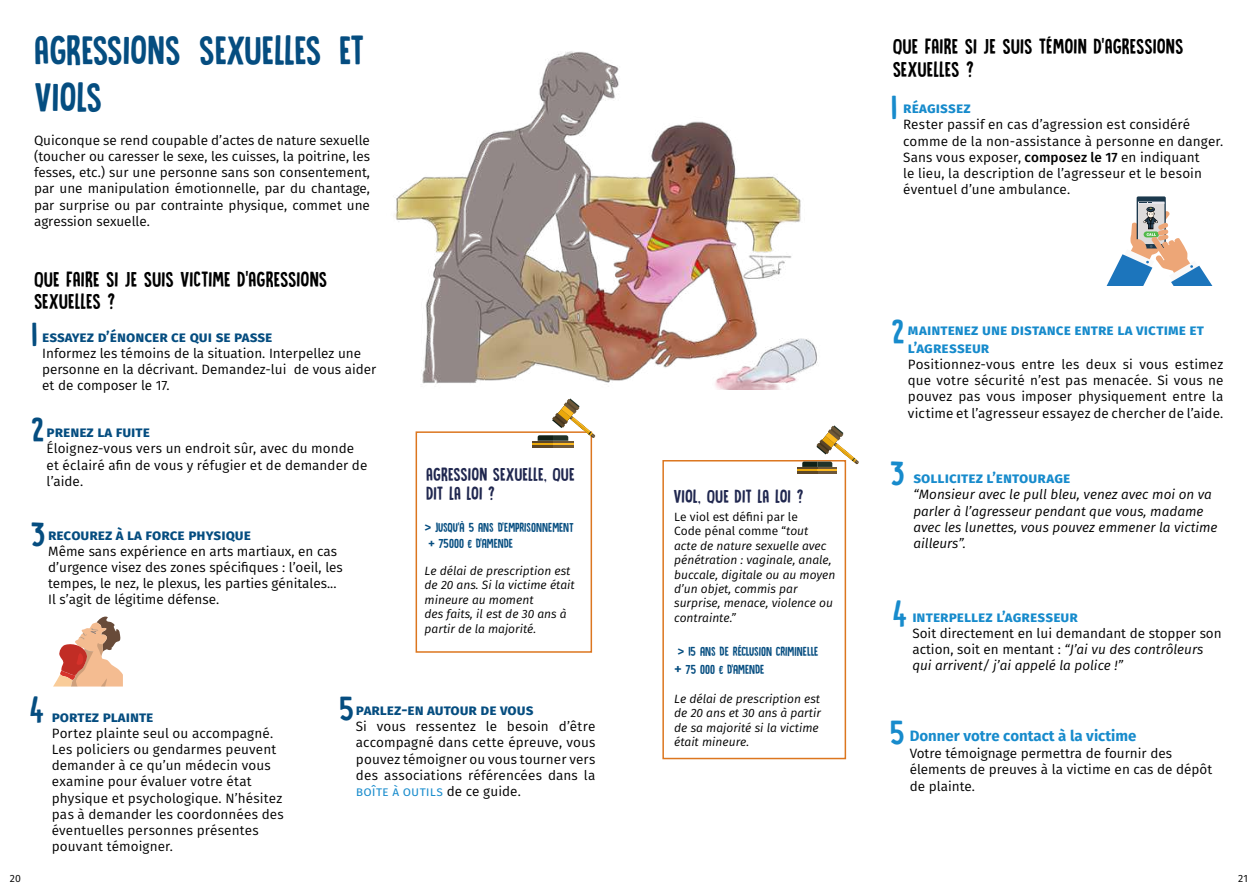
<style>
.page{position:relative;width:1259px;height:893px;background:#fff}
.page>*{position:absolute;margin:0;border:0;box-sizing:border-box;transform-origin:0 0}
.t1{font:43.05px/46.5px "DK Canoodle";color:#054d80}
.t2{font:36px "DK Canoodle";color:#054d80}
.t3{font:36px "DK Canoodle";color:#178bcc}
.t4{font:25.5px "Hogfish DEMO";color:#054d80}
.t5{font:25.5px "Hogfish DEMO";color:#178bcc}
.t6{font:22.5px/22.5px "DK Canoodle";color:#000}
.t7{font:19.5px/19.5px "DK Canoodle";color:#20274f}
.t8{font:700 15px/18px "Fira Sans";letter-spacing:.005em;color:#178bcc}
.t9{font:700 15px "Fira Sans";color:#054d80}
.t10{font:13.5px/16.2px "Fira Sans";color:#000}
.t11{font:italic 13.5px/16.2px "Fira Sans";color:#000}
.t12{font:13.5px/16.2px "DK Canoodle";color:#054d80}
.t13{font:italic 12px/14.4px "Fira Sans";color:#000}
.t14{font:10.5px "Fira Sans";color:#000}
.s1{font-family:"Fira Sans";font-weight:500}
.s2{font-size:12px}
.s3{color:#178bcc}
.s4{font-style:normal}
.s5{font-family:"Fira Sans";font-weight:500;font-size:15px}
.s6{font-weight:500}
.s7{font-style:italic}
</style>
<div class="page">
<div style="left:415px;top:431px;width:177px;height:222px;border:2px solid #dc761f"></div>
<div style="left:553px;top:441px;width:20px;height:6px;background:#6e5839"></div>
<div style="left:532px;top:441px;width:21px;height:6px;background:#5c4627"></div>
<hr style="left:532px;top:443px;width:21px;height:2px;background:#eaa80a">
<hr style="left:553px;top:443px;width:20px;height:2px;background:#fbb920">
<svg style="left:537px;top:398px;width:58px;height:43px"></svg>
<img style="left:394px;top:51px;width:424px;height:338px">
<div style="left:662px;top:460px;width:184px;height:299px;border:2px solid #dc761f"></div>
<div style="left:817px;top:467px;width:20px;height:7px;background:#6e5839"></div>
<div style="left:797px;top:467px;width:20px;height:7px;background:#5c4627"></div>
<hr style="left:797px;top:469px;width:20px;height:2px;background:#eaa80a">
<hr style="left:817px;top:469px;width:20px;height:2px;background:#fbb920">
<svg style="left:802px;top:425px;width:57px;height:42px"></svg>
<svg style="left:53px;top:616px;width:70px;height:70px"></svg>
<svg style="left:1136px;top:196px;width:29px;height:52px"></svg>
<svg style="left:1106px;top:202px;width:106px;height:84px"></svg>
<h1 class="t1" style="left:34px;top:28px;width:332px">AGRESSIONS SEXUELLES ET<br>VIOLS</h1>
<p class="t10" style="left:34px;top:132px;width:337px;text-align:justify">Quiconque se rend coupable d’actes de nature sexuelle (toucher ou caresser le sexe, les cuisses, la poitrine, les fesses, etc.) sur une personne sans son consentement, par une manipulation émotionnelle, par du chantage, par surprise ou par contrainte physique, commet une agression sexuelle.</p>
<h3 class="t6" style="left:34px;top:268px;width:295px">QUE FAIRE SI JE SUIS VICTIME D’AGRESSIONS<br>SEXUELLES ?</h3>
<h2 class="t2" style="left:32px;top:316px;width:8px">1</h2>
<p class="t9" style="left:42px;top:324px;width:232px">essayez d’énoncer ce qui se passe</p>
<p class="t10" style="left:42px;top:345px;width:336px">Informez les témoins de la situation. Interpellez une personne en la décrivant. Demandez-lui de vous aider et de composer le 17.</p>
<h2 class="t2" style="left:31px;top:411px;width:15px">2</h2>
<p class="t9" style="left:47px;top:419px;width:105px">prenez la fuite</p>
<p class="t10" style="left:47px;top:440px;width:322px">Éloignez-vous vers un endroit sûr, avec du monde et éclairé afin de vous y réfugier et de demander de l’aide.</p>
<h2 class="t2" style="left:31px;top:516px;width:16px">3</h2>
<p class="t9" style="left:48px;top:522px;width:204px">recourez à la force physique</p>
<p class="t10" style="left:48px;top:543px;width:296px">Même sans expérience en arts martiaux, en cas d’urgence visez des zones spécifiques : l’oeil, les tempes, le nez, le plexus, les parties génitales...<br>Il s’agit de légitime défense.</p>
<h3 class="t7" style="left:426px;top:465px;width:150px">AGRESSION SEXUELLE, QUE<br>DIT LA LOI ?</h3>
<p class="t12" style="left:424px;top:519px;width:151px"><span class="s1">&gt;</span> JUSQU’À 5 ANS D’EMPRISONNEMENT <span class="s1">+</span> 75000 <span class="s2">€</span> D’AMENDE</p>
<p class="t13" style="left:424px;top:563px;width:152px">Le délai de prescription est de 20 ans. Si la victime était mineure au moment<br>des faits, il est de 30 ans à partir de la majorité.</p>
<h3 class="t4" style="left:30px;top:698px;width:15px">4</h3>
<h2 class="t2" style="left:340px;top:690px;width:16px">5</h2>
<p class="t9" style="left:356px;top:697px;width:179px">parlez-en autour de vous</p>
<p class="t10" style="left:356px;top:718px;width:241px;text-align:justify">Si vous ressentez le besoin d’être accompagné dans cette épreuve, vous pouvez témoigner ou vous tourner vers des associations référencées dans la <span class="s3">boîte à outils</span> de ce guide.</p>
<p class="t9" style="left:52px;top:704px;width:103px">portez plainte</p>
<p class="t10" style="left:52px;top:725px;width:233px">Portez plainte seul ou accompagné.<br>Les policiers ou gendarmes peuvent demander à ce qu’un médecin vous examine pour évaluer votre état physique et psychologique. N’hésitez pas à demander les coordonnées des éventuelles personnes présentes pouvant témoigner.</p>
<h3 class="t7" style="left:673px;top:487px;width:131px">VIOL, QUE DIT LA LOI ?</h3>
<p class="t13" style="left:674px;top:509px;width:163px"><span class="s4">Le viol est défini par le<br>Code pénal comme “</span>tout<br>acte de nature sexuelle avec pénétration : vaginale, anale, buccale, digitale ou au moyen d’un objet, commis par surprise, menace, violence ou contrainte.”</p>
<p class="t12" style="left:674px;top:643px;width:146px;line-height:18px"><span class="s1">&gt;</span> 15 ANS DE RÉCLUSION CRIMINELLE <span class="s5">+</span> 75 000 <span class="s2">€</span> D’AMENDE</p>
<p class="t13" style="left:674px;top:691px;width:148px">Le délai de prescription est de 20 ans et 30 ans à partir de sa majorité si la victime était mineure.</p>
<h3 class="t6" style="left:892px;top:36px;width:292px">QUE FAIRE SI JE SUIS TÉMOIN D’AGRESSIONS<br>SEXUELLES ?</h3>
<h2 class="t3" style="left:891px;top:89px;width:8px">1</h2>
<p class="t8" style="left:903px;top:98px;width:69px">réagissez</p>
<p class="t10" style="left:903px;top:116px;width:322px">Rester passif en cas d’agression est considéré comme de la non-assistance à personne en danger.<br>Sans vous exposer, <span class="s6">composez le 17</span> en indiquant<br>le lieu, la description de l’agresseur et le besoin éventuel d’une ambulance.</p>
<h2 class="t3" style="left:891px;top:313px;width:15px">2</h2>
<p class="t8" style="left:908px;top:320px;width:298px">maintenez une distance entre la victime et l’agresseur</p>
<p class="t10" style="left:908px;top:356px;width:317px;text-align:justify">Positionnez-vous entre les deux si vous estimez que votre sécurité n’est pas menacée. Si vous ne pouvez pas vous imposer physiquement entre la victime et l’agresseur essayez de chercher de l’aide.</p>
<h2 class="t3" style="left:890px;top:455px;width:16px">3</h2>
<p class="t8" style="left:913px;top:468px;width:158px">sollicitez l’entourage</p>
<p class="t11" style="left:913px;top:486px;width:306px">“Monsieur avec le pull bleu, venez avec moi on va parler à l’agresseur pendant que vous, madame avec les lunettes, vous pouvez emmener la victime ailleurs”.</p>
<h3 class="t5" style="left:893px;top:603px;width:15px">4</h3>
<p class="t8" style="left:912px;top:606px;width:167px">interpellez l’agresseur</p>
<p class="t10" style="left:912px;top:625px;width:311px">Soit directement en lui demandant de stopper son action, soit en mentant : <span class="s7">“J’ai vu des contrôleurs qui arrivent/ j’ai appelé la police !”</span></p>
<h2 class="t3" style="left:890px;top:714px;width:16px">5</h2>
<p class="t8" style="left:909px;top:726px;width:228px">Donner votre contact à la victime</p>
<p class="t10" style="left:909px;top:745px;width:304px">Votre témoignage permettra de fournir des élements de preuves à la victime en cas de dépôt de plainte.</p>
<p class="t14" style="left:10px;top:871px;width:13px">20</p>
<p class="t14" style="left:1238px;top:871px;width:11px">21</p>
</div>
